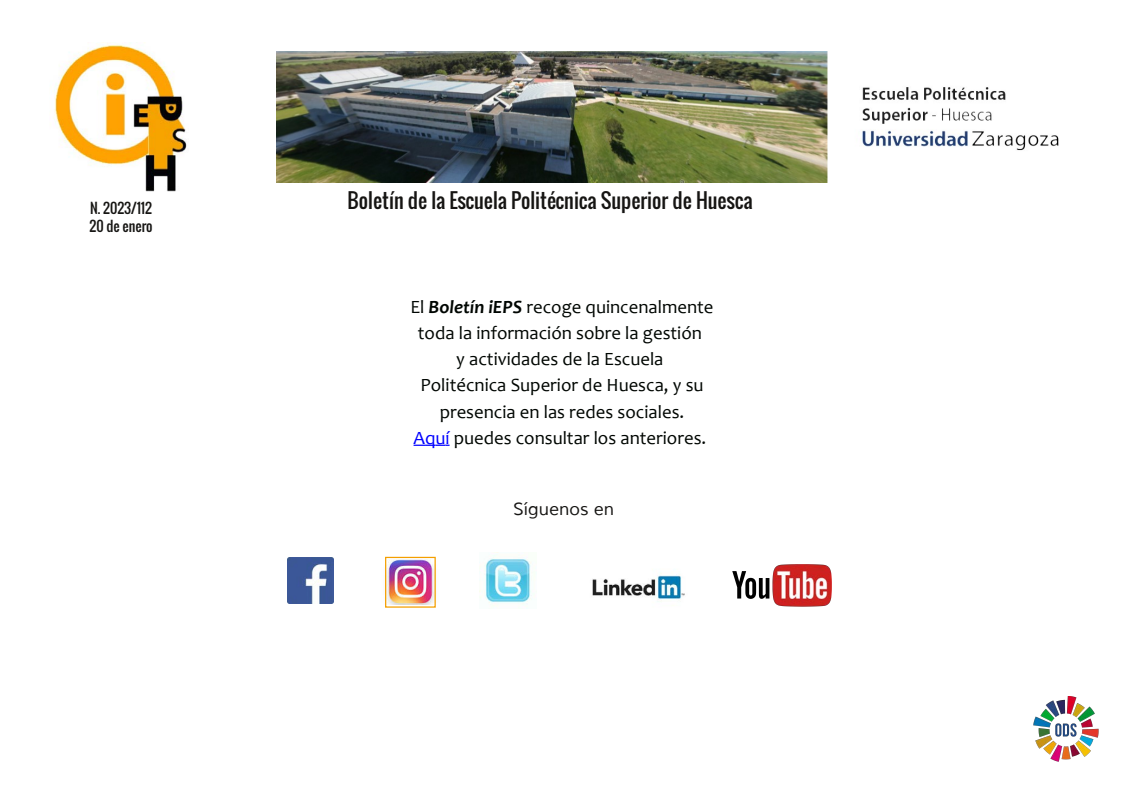
<style>
.page{position:relative;width:1134px;height:798px;background:#fff}
.page>*{position:absolute;margin:0;border:0;box-sizing:border-box;transform-origin:0 0}
.t1{font:20px "Oswald";color:#161513}
.t2{font:18.75px/26.2px "Candara";color:#000602;text-align:center}
.t3{font:17.5px "Muli";color:#161513}
.t4{font:13.75px/17.5px "Oswald";color:#161513}
.s1{font-weight:700;font-style:italic}
.s2{color:#00f}
</style>
<div class="page">
<img style="left:387px;top:559px;width:47px;height:45px">
<img style="left:277px;top:52px;width:550px;height:131px">
<svg style="left:414px;top:444px;width:36px;height:1px"></svg>
<img style="left:288px;top:557px;width:45px;height:46px">
<img style="left:479px;top:552px;width:53px;height:54px">
<img style="left:732px;top:564px;width:99px;height:42px">
<img style="left:592px;top:575px;width:93px;height:27px">
<img style="left:53px;top:43px;width:134px;height:149px">
<img style="left:862px;top:87px;width:197px;height:64px">
<img style="left:1033px;top:696px;width:66px;height:66px">
<div style="left:385px;top:556px;width:51px;height:51px;border:1px solid #f49f00"></div>
<p class="t4" style="left:90px;top:199px;width:64px">N. 2023/112<br>20 de enero</p>
<p class="t1" style="left:348px;top:185px;width:407px">Boletín de la Escuela Politécnica Superior de Huesca</p>
<p class="t2" style="left:410px;top:295px;width:304px">El <span class="s1">Boletín iEPS</span> recoge quincenalmente toda la información sobre la gestión<br>y actividades de la Escuela<br>Politécnica Superior de Huesca, y su presencia en las redes sociales.<br><span class="s2">Aquí</span> puedes consultar los anteriores.</p>
<p class="t3" style="left:513px;top:498px;width:103px">Síguenos en</p>
</div>
